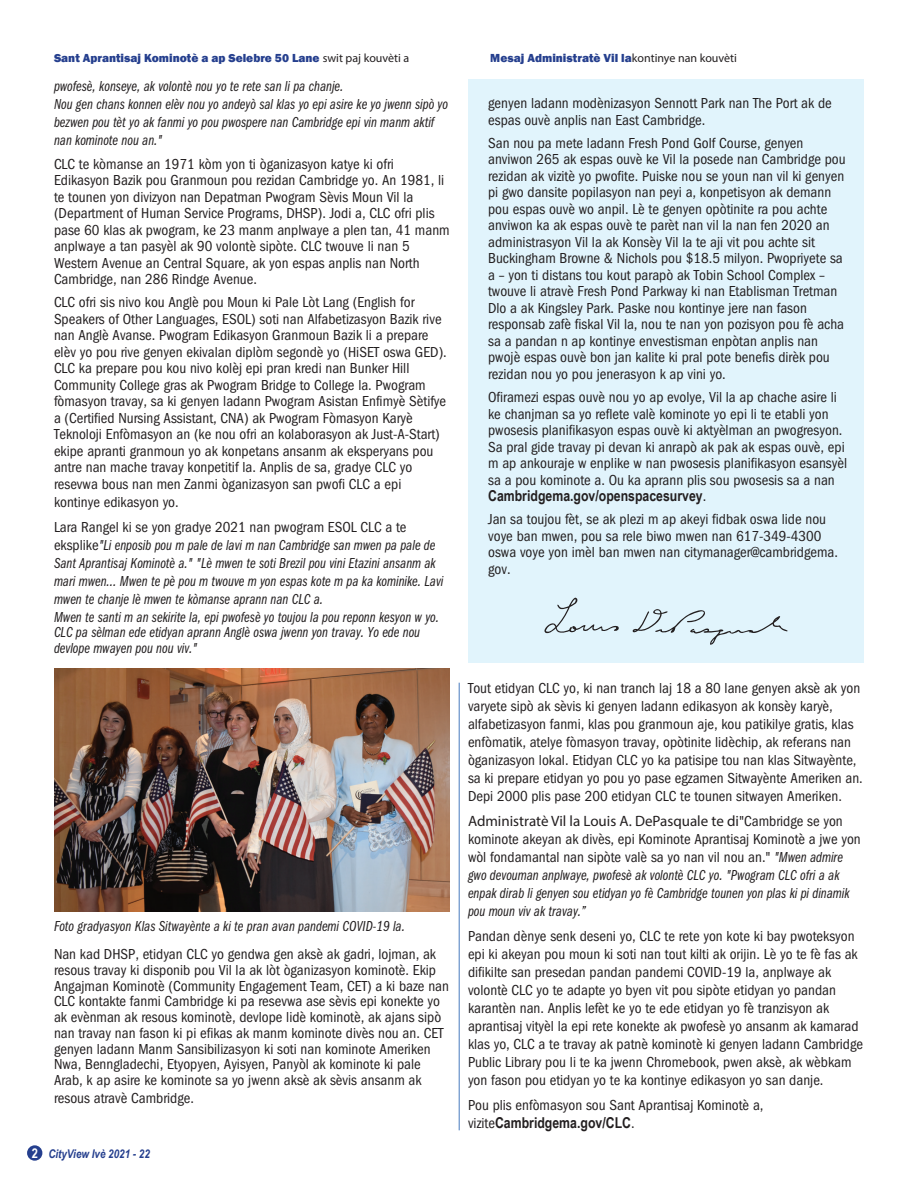
<style>
.page{position:relative;width:918px;height:1188px;background:#fff}
.page>*{position:absolute;margin:0;border:0;box-sizing:border-box;transform-origin:0 0}
.t1{font:condensed 15px/16.5px "Franklin Gothic";color:#231f20}
.t2{font:15px/18px "Franklin Gothic LT Pro Bk Cm It";color:#231f20}
.t3{font:700 13.5px "Arial Narrow";color:#fff}
.t4{font:800 12px "Franklin Gothic";color:#253f8e}
.t5{font:italic 700 12px "Arial Narrow";color:#253f8e}
.s1{font-family:"Myriad Pro";font-weight:400;color:#231f20}
.s2{font-family:"Franklin Gothic";font-stretch:condensed}
.s3{font-family:"Arial Narrow";font-weight:700;font-stretch:normal}
.s4{font-family:"Myriad Pro"}
</style>
<div class="page">
<img style="left:54px;top:668px;width:396px;height:244px">
<div style="left:468px;top:80px;width:396px;height:583px;background:#e1f4fc"></div>
<svg style="left:544px;top:598px;width:75px;height:36px"></svg>
<svg style="left:633px;top:609px;width:155px;height:36px"></svg>
<div style="left:27px;top:1145px;width:15px;height:16px;background:#253f8e;border-radius:50%"></div>
<hr style="left:459px;top:683px;width:1px;height:447px;background:#477bbf">
<p class="t4" style="left:54px;top:50px;width:357px">Sant Aprantisaj Kominotè a ap Selebre 50 Lane <span class="s1">swit paj kouvèti a</span></p>
<p class="t4" style="left:490px;top:50px;width:248px">Mesaj Administratè Vil la<span class="s1">kontinye nan kouvèti</span></p>
<p class="t2" style="left:54px;top:78px;width:396px">pwofesè, konseye, ak volontè nou yo te rete san li pa chanje.<br>Nou gen chans konnen elèv nou yo andeyò sal klas yo epi asire ke yo jwenn sipò yo bezwen pou tèt yo ak fanmi yo pou pwospere nan Cambridge epi vin manm aktif nan kominote nou an."</p>
<p class="t1" style="left:54px;top:156px;width:397px">CLC te kòmanse an 1971 kòm yon ti òganizasyon katye ki ofri Edikasyon Bazik pou Granmoun pou rezidan Cambridge yo. An 1981, li te tounen yon divizyon nan Depatman Pwogram Sèvis Moun Vil la (Department of Human Service Programs, DHSP). Jodi a, CLC ofri plis pase 60 klas ak pwogram, ke 23 manm anplwaye a plen tan, 41 manm anplwaye a tan pasyèl ak 90 volontè sipòte. CLC twouve li nan 5<br>Western Avenue an Central Square, ak yon espas anplis nan North Cambridge, nan 286 Rindge Avenue.</p>
<p class="t1" style="left:54px;top:294px;width:394px">CLC ofri sis nivo kou Anglè pou Moun ki Pale Lòt Lang (English for Speakers of Other Languages, ESOL) soti nan Alfabetizasyon Bazik rive nan Anglè Avanse. Pwogram Edikasyon Granmoun Bazik li a prepare elèv yo pou rive genyen ekivalan diplòm segondè yo (HiSET oswa GED).<br>CLC ka prepare pou kou nivo kolèj epi pran kredi nan Bunker Hill Community College gras ak Pwogram Bridge to College la. Pwogram fòmasyon travay, sa ki genyen ladann Pwogram Asistan Enfimyè Sètifye a (Certified Nursing Assistant, CNA) ak Pwogram Fòmasyon Karyè Teknoloji Enfòmasyon an (ke nou ofri an kolaborasyon ak Just-A-Start) ekipe apranti granmoun yo ak konpetans ansanm ak eksperyans pou antre nan mache travay konpetitif la. Anplis de sa, gradye CLC yo resevwa bous nan men Zanmi òganizasyon san pwofi CLC a epi</p>
<p class="t1" style="left:54px;top:494px;width:126px">kontinye edikasyon yo.</p>
<p class="t2" style="left:54px;top:518px;width:391px"><span class="s2">Lara Rangel ki se yon gradye 2021 nan pwogram ESOL CLC a te eksplike</span>"Li enposib pou m pale de lavi m nan Cambridge san mwen pa pale de Sant Aprantisaj Kominotè a." "Lè mwen te soti Brezil pou vini Etazini ansanm ak mari mwen... Mwen te pè pou m twouve m yon espas kote m pa ka kominike. Lavi mwen te chanje lè mwen te kòmanse aprann nan CLC a.<br>Mwen te santi m an sekirite la, epi pwofesè yo toujou la pou reponn kesyon w yo.</p>
<p class="t2" style="left:54px;top:625px;width:368px;line-height:15.8px">CLC pa sèlman ede etidyan aprann Anglè oswa jwenn yon travay. Yo ede nou devlope mwayen pou nou viv."</p>
<p class="t2" style="left:54px;top:918px;width:353px">Foto gradyasyon Klas Sitwayènte a ki te pran avan pandemi COVID-19 la.</p>
<p class="t1" style="left:54px;top:946px;width:397px;line-height:15.8px">Nan kad DHSP, etidyan CLC yo gendwa gen aksè ak gadri, lojman, ak resous travay ki disponib pou Vil la ak lòt òganizasyon kominotè. Ekip Angajman Kominotè (Community Engagement Team, CET) a ki baze nan CLC kontakte fanmi Cambridge ki pa resevwa ase sèvis epi konekte yo ak evènman ak resous kominotè, devlope lidè kominotè, ak ajans sipò nan travay nan fason ki pi efikas ak manm kominote divès nou an. CET genyen ladann Manm Sansibilizasyon ki soti nan kominote Ameriken Nwa, Benngladechi, Etyopyen, Ayisyen, Panyòl ak kominote ki pale Arab, k ap asire ke kominote sa yo jwenn aksè ak sèvis ansanm ak</p>
<p class="t1" style="left:54px;top:1090px;width:142px">resous atravè Cambridge.</p>
<p class="t3" style="left:32px;top:1143px;width:8px">2</p>
<p class="t5" style="left:48px;top:1145px;width:103px">CityView Ivè 2021 - 22</p>
<p class="t1" style="left:488px;top:95px;width:345px">genyen ladann modènizasyon Sennott Park nan The Port ak de espas ouvè anplis nan East Cambridge.</p>
<p class="t1" style="left:488px;top:135px;width:359px">San nou pa mete ladann Fresh Pond Golf Course, genyen anviwon 265 ak espas ouvè ke Vil la posede nan Cambridge pou rezidan ak vizitè yo pwofite. Puiske nou se youn nan vil ki genyen pi gwo dansite popilasyon nan peyi a, konpetisyon ak demann pou espas ouvè wo anpil. Lè te genyen opòtinite ra pou achte anviwon ka ak espas ouvè te parèt nan vil la nan fen 2020 an administrasyon Vil la ak Konsèy Vil la te aji vit pou achte sit Buckingham Browne &amp; Nichols pou $18.5 milyon. Pwopriyete sa a – yon ti distans tou kout parapò ak Tobin School Complex – twouve li atravè Fresh Pond Parkway ki nan Etablisman Tretman Dlo a ak Kingsley Park. Paske nou kontinye jere nan fason responsab zafè fiskal Vil la, nou te nan yon pozisyon pou fè acha sa a pandan n ap kontinye envestisman enpòtan anplis nan pwojè espas ouvè bon jan kalite ki pral pote benefis dirèk pou rezidan nou yo pou jenerasyon k ap vini yo.</p>
<p class="t1" style="left:488px;top:389px;width:361px">Ofiramezi espas ouvè nou yo ap evolye, Vil la ap chache asire li ke chanjman sa yo reflete valè kominote yo epi li te etabli yon pwosesis planifikasyon espas ouvè ki aktyèlman an pwogresyon.<br>Sa pral gide travay pi devan ki anrapò ak pak ak espas ouvè, epi m ap ankouraje w enplike w nan pwosesis planifikasyon esansyèl sa a pou kominote a. Ou ka aprann plis sou pwosesis sa a nan <span class="s3">Cambridgema.gov/openspacesurvey</span>.</p>
<p class="t1" style="left:488px;top:511px;width:351px">Jan sa toujou fèt, se ak plezi m ap akeyi fidbak oswa lide nou voye ban mwen, pou sa rele biwo mwen nan 617-349-4300 oswa voye yon imèl ban mwen nan citymanager@cambridgema. gov.</p>
<p class="t1" style="left:468px;top:680px;width:396px;line-height:18px">Tout etidyan CLC yo, ki nan tranch laj 18 a 80 lane genyen aksè ak yon varyete sipò ak sèvis ki genyen ladann edikasyon ak konsèy karyè, alfabetizasyon fanmi, klas pou granmoun aje, kou patikilye gratis, klas enfòmatik, atelye fòmasyon travay, opòtinite lidèchip, ak referans nan òganizasyon lokal. Etidyan CLC yo ka patisipe tou nan klas Sitwayènte, sa ki prepare etidyan yo pou yo pase egzamen Sitwayènte Ameriken an.<br>Depi 2000 plis pase 200 etidyan CLC te tounen sitwayen Ameriken.</p>
<p class="t2" style="left:468px;top:812px;width:394px"><span class="s4">Administratè Vil la Louis A. DePasquale te di</span><span class="s2">"Cambridge se yon kominote akeyan ak divès, epi Kominote Aprantisaj Kominotè a jwe yon wòl fondamantal nan sipòte valè sa yo nan vil nou an."</span> "Mwen admire gwo devouman anplwaye, pwofesè ak volontè CLC yo. "Pwogram CLC ofri a ak enpak dirab li genyen sou etidyan yo fè Cambridge tounen yon plas ki pi dinamik pou moun viv ak travay.”</p>
<p class="t1" style="left:468px;top:927px;width:397px;line-height:18px">Pandan dènye senk deseni yo, CLC te rete yon kote ki bay pwoteksyon epi ki akeyan pou moun ki soti nan tout kilti ak orijin. Lè yo te fè fas ak difikilte san presedan pandan pandemi COVID-19 la, anplwaye ak volontè CLC yo te adapte yo byen vit pou sipòte etidyan yo pandan karantèn nan. Anplis lefèt ke yo te ede etidyan yo fè tranzisyon ak aprantisaj vityèl la epi rete konekte ak pwofesè yo ansanm ak kamarad klas yo, CLC a te travay ak patnè kominotè ki genyen ladann Cambridge Public Library pou li te ka jwenn Chromebook, pwen aksè, ak wèbkam yon fason pou etidyan yo te ka kontinye edikasyon yo san danje.</p>
<p class="t1" style="left:468px;top:1096px;width:297px;line-height:18px">Pou plis enfòmasyon sou Sant Aprantisaj Kominotè a, vizite<span class="s3">Cambridgema.gov/CLC</span>.</p>
</div>
